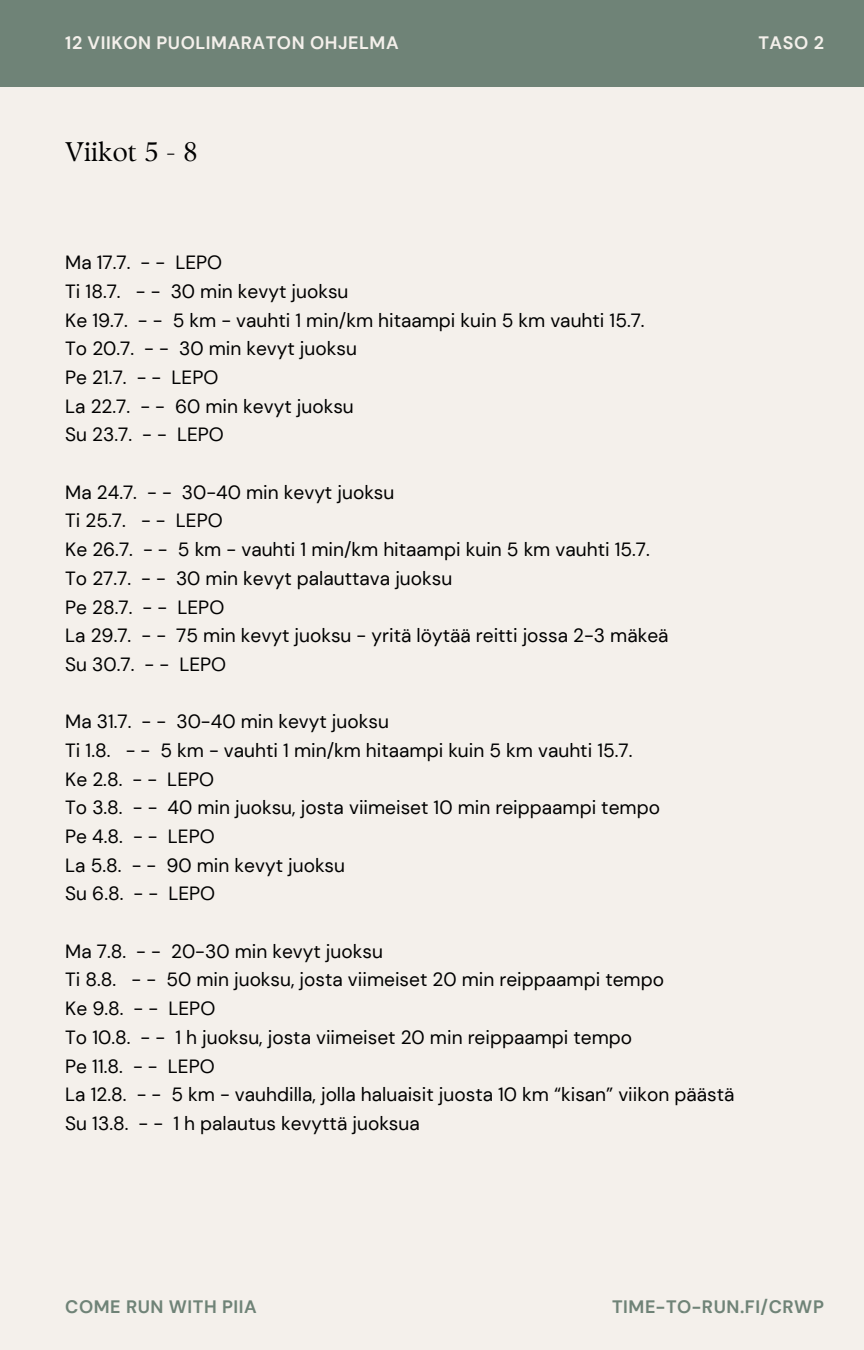
<style>
.page{position:relative;width:864px;height:1350px;background:#f4f0eb}
.page>*{position:absolute;margin:0;border:0;box-sizing:border-box;transform-origin:0 0}
.t1{font:27px "TY Serif D";color:#000}
.t2{font:19.12px "DM Sans";color:#000}
.t3{font:700 18px "DM Sans";letter-spacing:.03em;color:#6f8377}
.t4{font:700 18px "DM Sans";letter-spacing:.03em;color:#f4f0eb}
</style>
<div class="page">
<div style="left:0;top:0;width:864px;height:86px;background:#6f8377"></div>
<p class="t4" style="left:65px;top:31px;width:335px">12 VIIKON PUOLIMARATON OHJELMA</p>
<p class="t4" style="left:758px;top:31px;width:67px">TASO 2</p>
<p class="t1" style="left:65px;top:136px;width:134px">Viikot 5 - 8</p>
<p class="t2" style="left:65px;top:250px;width:159px">Ma 17.7. - - LEPO</p>
<p class="t2" style="left:65px;top:279px;width:285px">Ti 18.7. - - 30 min kevyt juoksu</p>
<p class="t2" style="left:65px;top:308px;width:581px">Ke 19.7. - - 5 km - vauhti 1 min/km hitaampi kuin 5 km vauhti 15.7.</p>
<p class="t2" style="left:65px;top:336px;width:293px">To 20.7. - - 30 min kevyt juoksu</p>
<p class="t2" style="left:65px;top:365px;width:155px">Pe 21.7. - - LEPO</p>
<p class="t2" style="left:65px;top:394px;width:290px">La 22.7. - - 60 min kevyt juoksu</p>
<p class="t2" style="left:65px;top:422px;width:160px">Su 23.7. - - LEPO</p>
<p class="t2" style="left:65px;top:480px;width:331px">Ma 24.7. - - 30-40 min kevyt juoksu</p>
<p class="t2" style="left:65px;top:509px;width:159px">Ti 25.7. - - LEPO</p>
<p class="t2" style="left:65px;top:537px;width:586px">Ke 26.7. - - 5 km - vauhti 1 min/km hitaampi kuin 5 km vauhti 15.7.</p>
<p class="t2" style="left:65px;top:566px;width:389px">To 27.7. - - 30 min kevyt palauttava juoksu</p>
<p class="t2" style="left:65px;top:595px;width:161px">Pe 28.7. - - LEPO</p>
<p class="t2" style="left:65px;top:623px;width:605px">La 29.7. - - 75 min kevyt juoksu - yritä löytää reitti jossa 2-3 mäkeä</p>
<p class="t2" style="left:65px;top:652px;width:163px">Su 30.7. - - LEPO</p>
<p class="t2" style="left:65px;top:709px;width:325px">Ma 31.7. - - 30-40 min kevyt juoksu</p>
<p class="t2" style="left:65px;top:738px;width:569px">Ti 1.8. - - 5 km - vauhti 1 min/km hitaampi kuin 5 km vauhti 15.7.</p>
<p class="t2" style="left:65px;top:767px;width:150px">Ke 2.8. - - LEPO</p>
<p class="t2" style="left:65px;top:795px;width:596px">To 3.8. - - 40 min juoksu, josta viimeiset 10 min reippaampi tempo</p>
<p class="t2" style="left:65px;top:824px;width:151px">Pe 4.8. - - LEPO</p>
<p class="t2" style="left:65px;top:853px;width:281px">La 5.8. - - 90 min kevyt juoksu</p>
<p class="t2" style="left:65px;top:881px;width:152px">Su 6.8. - - LEPO</p>
<p class="t2" style="left:65px;top:939px;width:319px">Ma 7.8. - - 20-30 min kevyt juoksu</p>
<p class="t2" style="left:65px;top:968px;width:600px">Ti 8.8. - - 50 min juoksu, josta viimeiset 20 min reippaampi tempo</p>
<p class="t2" style="left:65px;top:996px;width:152px">Ke 9.8. - - LEPO</p>
<p class="t2" style="left:65px;top:1025px;width:569px">To 10.8. - - 1 h juoksu, josta viimeiset 20 min reippaampi tempo</p>
<p class="t2" style="left:65px;top:1054px;width:151px">Pe 11.8. - - LEPO</p>
<p class="t2" style="left:65px;top:1082px;width:671px">La 12.8. - - 5 km - vauhdilla, jolla haluaisit juosta 10 km “kisan” viikon päästä</p>
<p class="t2" style="left:65px;top:1111px;width:356px">Su 13.8. - - 1 h palautus kevyttä juoksua</p>
<p class="t3" style="left:65px;top:1295px;width:193px">COME RUN WITH PIIA</p>
<p class="t3" style="left:612px;top:1295px;width:213px">TIME-TO-RUN.FI/CRWP</p>
</div>
